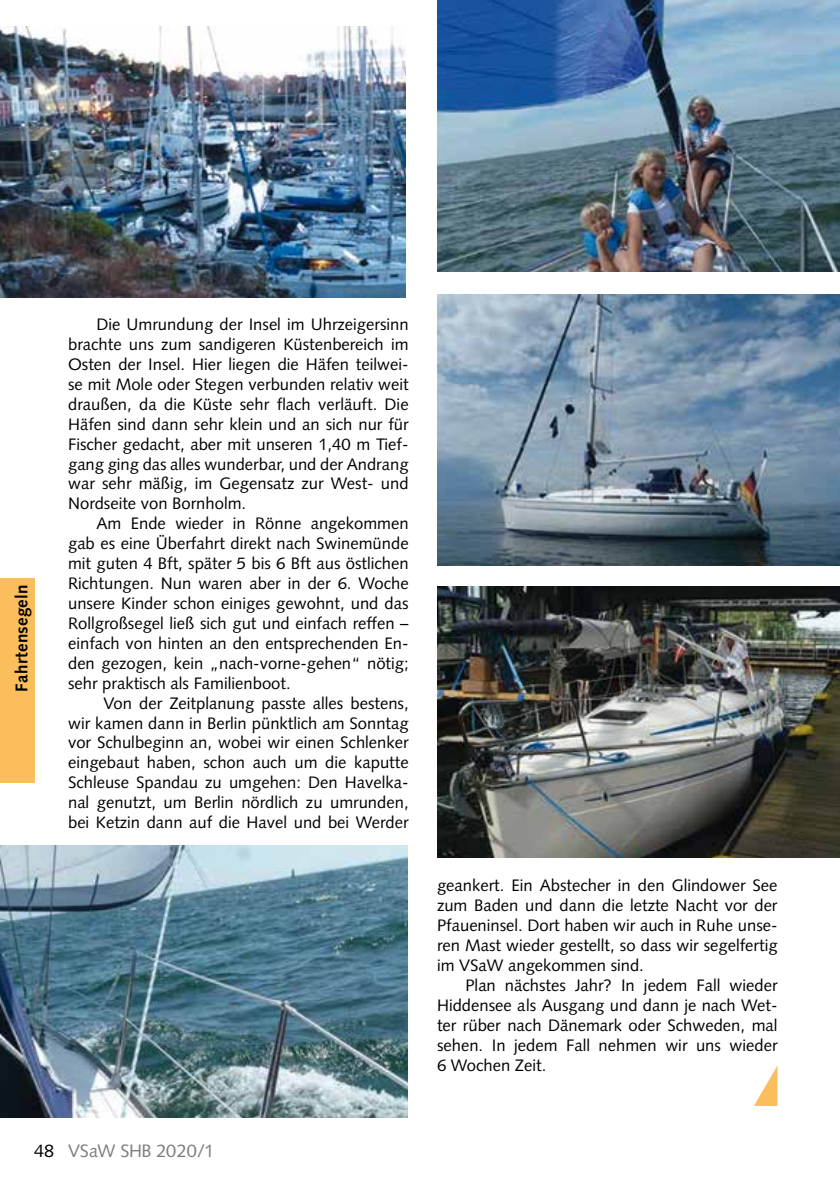
<style>
.page{position:relative;width:840px;height:1191px;background:#fff}
.page>*{position:absolute;margin:0;border:0;box-sizing:border-box;transform-origin:0 0}
.t1{font:18px "Syntax";letter-spacing:-.015em;color:#7b7c7e}
.t2{font:700 17px "Syntax";letter-spacing:.01em;color:#000}
.t3{font:16.6px/20px "Syntax";color:#000;text-align:justify}
.s1{color:#000}
</style>
<div class="page">
<img style="left:437px;top:0;width:402px;height:272px">
<img style="left:437px;top:586px;width:402px;height:272px">
<img style="left:437px;top:294px;width:402px;height:272px">
<img style="left:0;top:26px;width:405px;height:272px">
<img style="left:0;top:845px;width:407px;height:272px">
<svg style="left:754px;top:1066px;width:23px;height:40px"></svg>
<div style="left:0;top:578px;width:34px;height:204px;background:#fabe5d"></div>
<p class="t2" style="left:12px;top:691px;width:108px;rotate:-90deg">Fahrtensegeln</p>
<p class="t3" style="left:68px;top:314px;width:342px;text-indent:28px">Die Umrundung der Insel im Uhrzeigersinn brachte uns zum sandigeren Küstenbereich im Osten der Insel. Hier liegen die Häfen teilwei&shy;se mit Mole oder Stegen verbunden relativ weit draußen, da die Küste sehr flach verläuft. Die Häfen sind dann sehr klein und an sich nur für Fischer gedacht, aber mit unseren 1,40 m Tief&shy;gang ging das alles wunderbar, und der Andrang war sehr mäßig, im Gegensatz zur West- und Nordseite von Bornholm.</p>
<p class="t3" style="left:68px;top:513px;width:342px;text-indent:28px">Am Ende wieder in Rönne angekommen gab es eine Überfahrt direkt nach Swinemünde mit guten 4 Bft, später 5 bis 6 Bft aus östlichen Richtungen. Nun waren aber in der 6. Woche unsere Kinder schon einiges gewohnt, und das Rollgroßsegel ließ sich gut und einfach reffen – einfach von hinten an den entsprechenden En&shy;den gezogen, kein „nach-vorne-gehen“ nötig; sehr praktisch als Familienboot.</p>
<p class="t3" style="left:68px;top:693px;width:342px;text-indent:35px">Von der Zeitplanung passte alles bestens, wir kamen dann in Berlin pünktlich am Sonntag vor Schulbeginn an, wobei wir einen Schlenker eingebaut haben, schon auch um die kaputte Schleuse Spandau zu umgehen: Den Havelka&shy;nal genutzt, um Berlin nördlich zu umrunden, bei Ketzin dann auf die Havel und bei Werder</p>
<p class="t3" style="left:437px;top:875px;width:342px">geankert. Ein Abstecher in den Glindower See zum Baden und dann die letzte Nacht vor der Pfaueninsel. Dort haben wir auch in Ruhe unse&shy;ren Mast wieder gestellt, so dass wir segelfertig im VSaW angekommen sind.</p>
<p class="t3" style="left:437px;top:975px;width:342px;text-indent:28px">Plan nächstes Jahr? In jedem Fall wieder Hiddensee als Ausgang und dann je nach Wet&shy;ter rüber nach Dänemark oder Schweden, mal sehen. In jedem Fall nehmen wir uns wieder 6 Wochen Zeit.</p>
<p class="t1" style="left:34px;top:1140px;width:181px"><span class="s1">48</span> VSaW SHB 2020/1</p>
</div>
